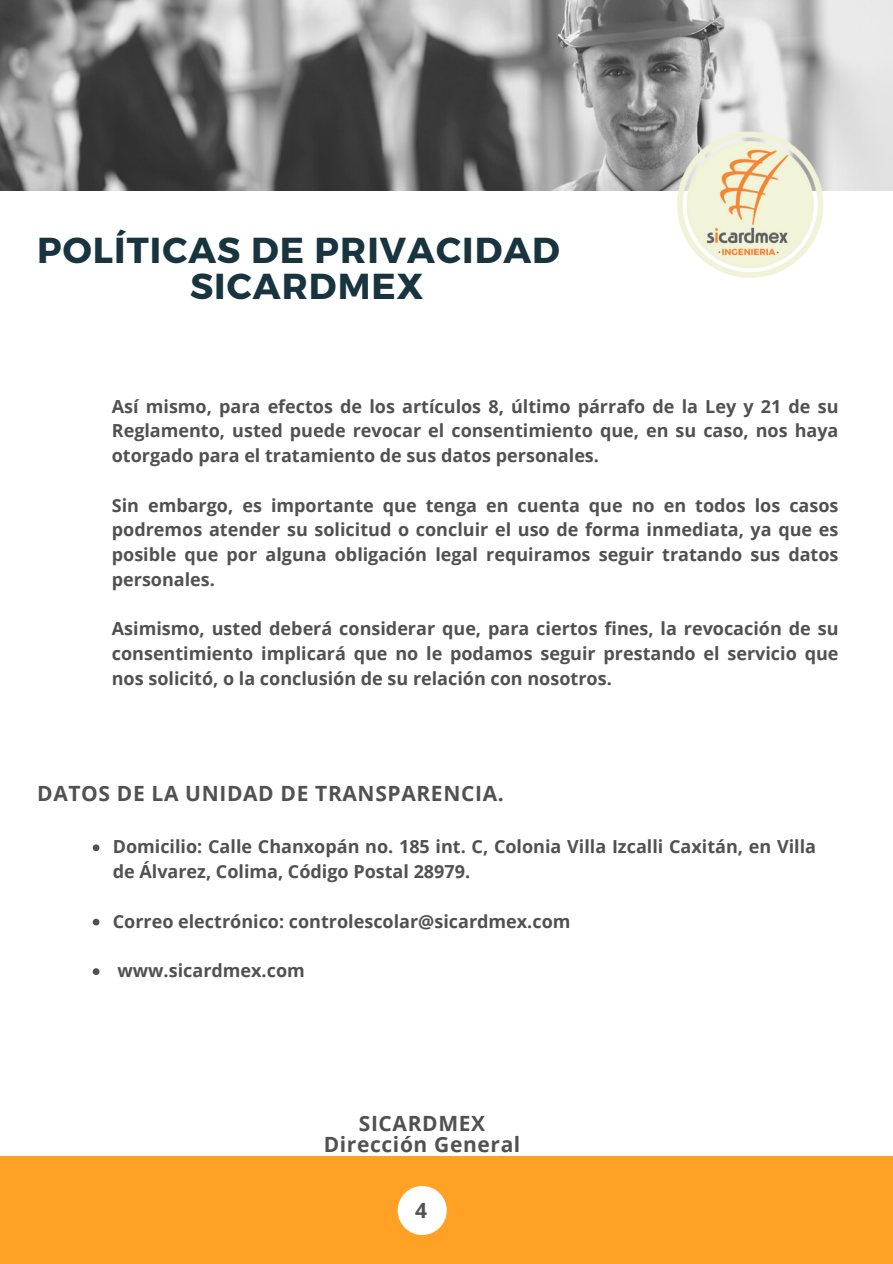
<style>
.page{position:relative;width:893px;height:1264px;background:#fff}
.page>*{position:absolute;margin:0;border:0;box-sizing:border-box;transform-origin:0 0}
.t1{font:700 36px "Montserrat";letter-spacing:.03em;color:#18343f}
.t2{font:700 21px "Open Sans";letter-spacing:.03em;color:#515151}
.t3{font:700 18px/24.8px "Open Sans";color:#515151;text-align:justify}
</style>
<div class="page">
<div style="left:0;top:1156px;width:892px;height:107px;background:#ffa124"></div>
<img style="left:0;top:0;width:892px;height:190px">
<img style="left:661px;top:129px;width:177px;height:149px">
<div style="left:397px;top:1185px;width:49px;height:49px;background:#fff;border-radius:50%"></div>
<svg style="left:93px;top:844px;width:6px;height:7px"></svg>
<svg style="left:93px;top:918px;width:6px;height:7px"></svg>
<svg style="left:93px;top:968px;width:6px;height:7px"></svg>
<p class="t1" style="left:37px;top:227px;width:524px">POLÍTICAS DE PRIVACIDAD</p>
<p class="t1" style="left:190px;top:263px;width:235px">SICARDMEX</p>
<p class="t3" style="left:112px;top:393px;width:728px">Así mismo, para efectos de los artículos 8, último párrafo de la Ley y 21 de su Reglamento, usted puede revocar el consentimiento que, en su caso, nos haya otorgado para el tratamiento de sus datos personales.</p>
<p class="t3" style="left:112px;top:492px;width:728px">Sin embargo, es importante que tenga en cuenta que no en todos los casos podremos atender su solicitud o concluir el uso de forma inmediata, ya que es posible que por alguna obligación legal requiramos seguir tratando sus datos personales.</p>
<p class="t3" style="left:112px;top:616px;width:728px">Asimismo, usted deberá considerar que, para ciertos fines, la revocación de su consentimiento implicará que no le podamos seguir prestando el servicio que nos solicitó, o la conclusión de su relación con nosotros.</p>
<p class="t2" style="left:37px;top:778px;width:468px">DATOS DE LA UNIDAD DE TRANSPARENCIA.</p>
<p class="t3" style="left:113px;top:834px;width:704px">Domicilio: Calle Chanxopán no. 185 int. C, Colonia Villa Izcalli Caxitán, en Villa de Álvarez, Colima, Código Postal 28979.</p>
<p class="t3" style="left:113px;top:908px;width:459px">Correo electrónico: controlescolar@sicardmex.com</p>
<p class="t3" style="left:117px;top:957px;width:189px">www.sicardmex.com</p>
<p class="t2" style="left:359px;top:1108px;width:128px">SICARDMEX</p>
<p class="t2" style="left:323px;top:1129px;width:198px">Dirección General</p>
<p class="t2" style="left:415px;top:1195px;width:13px">4</p>
</div>
